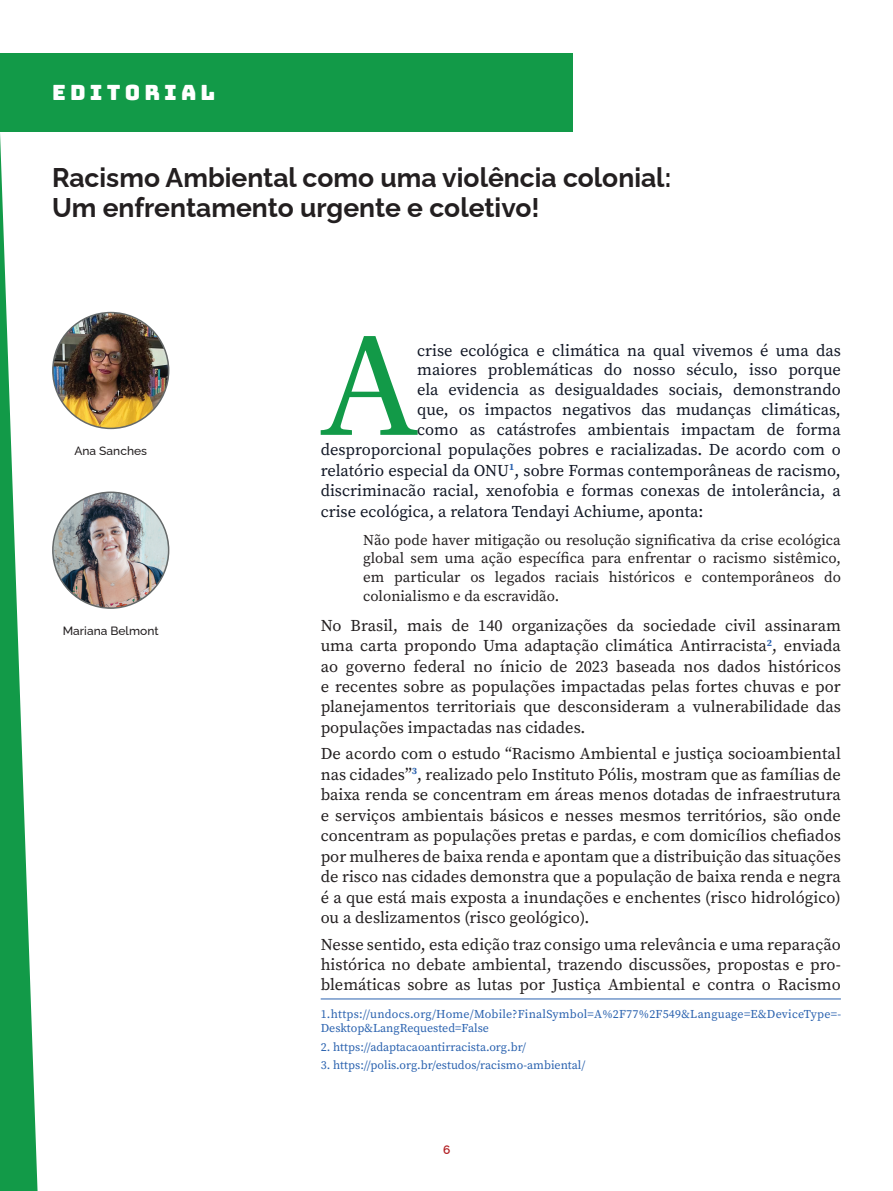
<style>
.page{position:relative;width:893px;height:1191px;background:#fff}
.page>*{position:absolute;margin:0;border:0;box-sizing:border-box;transform-origin:0 0}
.t1{font:150.3px "Utopia Std";color:#129a48}
.t2{font:700 27px/30px "Raleway";color:#231f20}
.t3{font:21px "Bungee";letter-spacing:.2em;color:#fff}
.t4{font:16.5px/20.4px "Source Serif Variable";color:#231f20;text-align:justify}
.t5{font:16.5px "Source Serif Variable";color:#121826}
.t6{font:15px/18.6px "Source Serif Variable";color:#231f20;text-align:justify}
.t7{font:12px/14.4px "Source Serif Variable";letter-spacing:.02em;color:#2a62af}
.t8{font:12px "Source Serif Variable";color:#2a62af}
.t9{font:500 12px "Raleway";color:#231f20}
.t10{font:600 12px "Raleway";color:#b11e22}
</style>
<div class="page">
<img style="left:53px;top:312px;width:116px;height:116px;border-radius:58px">
<div style="left:52px;top:312px;width:117px;height:117px;border:2px solid #656969;border-radius:50%"></div>
<img style="left:53px;top:492px;width:116px;height:116px;border-radius:58px">
<div style="left:52px;top:491px;width:117px;height:118px;border:2px solid #656969;border-radius:50%"></div>
<hr style="left:321px;top:998px;width:520px;height:1px;background:#2a62af">
<div style="left:0;top:53px;width:572px;height:79px;background:#129a48"></div>
<svg style="left:0;top:133px;width:38px;height:1058px"></svg>
<p class="t3" style="left:52px;top:80px;width:165px">EDITORIAL</p>
<h2 class="t2" style="left:52px;top:159px;width:621px">Racismo Ambiental como uma violência colonial:<br>Um enfrentamento urgente e coletivo!</h2>
<p class="t9" style="left:74px;top:441px;width:74px">Ana Sanches</p>
<p class="t9" style="left:63px;top:621px;width:97px">Mariana Belmont</p>
<h1 class="t1" style="left:322px;top:305px;width:97px">A</h1>
<p class="t5" style="left:417px;top:339px;width:425px">crise ecológica e climática na qual vivemos é uma das</p>
<p class="t5" style="left:417px;top:359px;width:425px">maiores problemáticas do nosso século, isso porque</p>
<p class="t5" style="left:417px;top:379px;width:425px">ela evidencia as desigualdades sociais, demonstrando</p>
<p class="t5" style="left:417px;top:398px;width:425px">que, os impactos negativos das mudanças climáticas,</p>
<p class="t5" style="left:417px;top:418px;width:425px">como as catástrofes ambientais impactam de forma</p>
<p class="t5" style="left:321px;top:439px;width:522px">desproporcional populações pobres e racializadas. De acordo com o</p>
<p class="t5" style="left:321px;top:459px;width:522px">relatório especial da ONU<sup>1</sup>, sobre Formas contemporâneas de racismo,</p>
<p class="t5" style="left:321px;top:480px;width:522px">discriminacão racial, xenofobia e formas conexas de intolerância, a</p>
<p class="t5" style="left:321px;top:500px;width:384px">crise ecológica, a relatora Tendayi Achiume, aponta:</p>
<p class="t6" style="left:363px;top:530px;width:479px">Não pode haver mitigação ou resolução significativa da crise ecológica global sem uma ação específica para enfrentar o racismo sistêmico, em particular os legados raciais históricos e contemporâneos do colonialismo e da escravidão.</p>
<p class="t4" style="left:321px;top:615px;width:522px">No Brasil, mais de 140 organizações da sociedade civil assinaram uma carta propondo Uma adaptação climática Antirracista<sup>2</sup>, enviada ao governo federal no ínicio de 2023 baseada nos dados históricos e recentes sobre as populações impactadas pelas fortes chuvas e por planejamentos territoriais que desconsideram a vulnerabilidade das populações impactadas nas cidades.</p>
<p class="t4" style="left:321px;top:743px;width:522px">De acordo com o estudo “Racismo Ambiental e justiça socioambiental nas cidades”<sup>3</sup>, realizado pelo Instituto Pólis, mostram que as famílias de baixa renda se concentram em áreas menos dotadas de infraestrutura e serviços ambientais básicos e nesses mesmos territórios, são onde concentram as populações pretas e pardas, e com domicílios chefiados por mulheres de baixa renda e apontam que a distribuição das situações de risco nas cidades demonstra que a população de baixa renda e negra é a que está mais exposta a inundações e enchentes (risco hidrológico) ou a deslizamentos (risco geológico).</p>
<p class="t4" style="left:321px;top:933px;width:522px">Nesse sentido, esta edição traz consigo uma relevância e uma reparação histórica no debate ambiental, trazendo discussões, propostas e pro&shy;blemáticas sobre as lutas por Justiça Ambiental e contra o Racismo</p>
<p class="t7" style="left:321px;top:1006px;width:522px">1.https://undocs.org/Home/Mobile?FinalSymbol=A%2F77%2F549&amp;Language=E&amp;DeviceType=-<br>Desktop&amp;LangRequested=False</p>
<p class="t8" style="left:321px;top:1038px;width:207px">2. https://adaptacaoantirracista.org.br/</p>
<p class="t8" style="left:321px;top:1057px;width:266px">3. https://polis.org.br/estudos/racismo-ambiental/</p>
<p class="t10" style="left:443px;top:1139px;width:9px">6</p>
</div>
